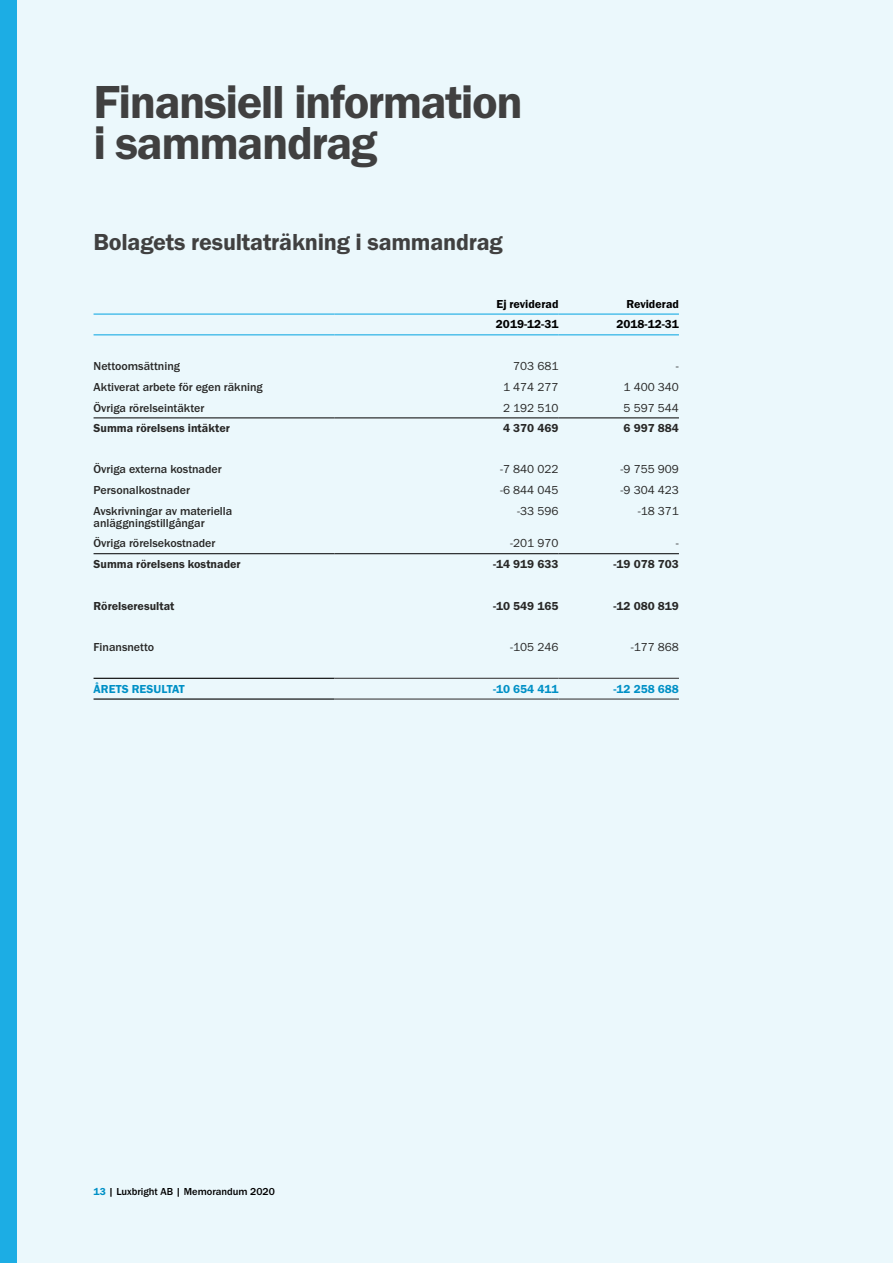
<style>
.page{position:relative;width:893px;height:1263px;background:#ebf8fc}
.page>*{position:absolute;margin:0;border:0;box-sizing:border-box;transform-origin:0 0}
.t1{font:48px/40.5px "Franklin Gothic URW Dem";letter-spacing:-.03em;color:#404040}
.t2{font:24px "Franklin Gothic URW Dem";letter-spacing:-.01em;color:#404040}
.T_Normal{font:500 12px/12px "Franklin Gothic URW";color:#282827}
.T_Siffror{font:12px "Franklin Gothic URW Boo";color:#282827}
.T_Bold{font:12px "Franklin Gothic URW Dem";color:#282827}
.T_Summa_Siffror{font:12px "Franklin Gothic URW Dem";color:#282827}
.T_Kolumnrubrik{font:12px "Franklin Gothic URW Dem";color:#000}
.T_Bottom_line_siffro{font:12px "Franklin Gothic URW Dem";color:#0090c6}
.T_Bottom_line{font:12px "Franklin Gothic URW Dem";color:#0090c6}
.t3{font:500 10.5px "Franklin Gothic URW";color:#000}
.s1{font-family:"Franklin Gothic URW Dem";font-weight:400;color:#0090c6}
</style>
<div class="page">
<div style="left:0;top:0;width:17px;height:1263px;background:#1cade4"></div>
<hr style="left:94px;top:334px;width:240px;height:1px;background:#1cade4">
<hr style="left:94px;top:313px;width:240px;height:2px;background:#1cade4">
<hr style="left:334px;top:313px;width:224px;height:2px;background:#1cade4">
<hr style="left:558px;top:313px;width:121px;height:2px;background:#1cade4">
<hr style="left:94px;top:417px;width:240px;height:1px;background:#000">
<hr style="left:94px;top:553px;width:240px;height:1px;background:#000">
<hr style="left:334px;top:553px;width:224px;height:1px;background:#000">
<hr style="left:558px;top:553px;width:121px;height:1px;background:#000">
<hr style="left:334px;top:417px;width:224px;height:1px;background:#000">
<hr style="left:558px;top:417px;width:121px;height:1px;background:#000">
<hr style="left:334px;top:334px;width:224px;height:1px;background:#1cade4">
<hr style="left:558px;top:334px;width:121px;height:1px;background:#1cade4">
<hr style="left:94px;top:678px;width:240px;height:1px;background:#000">
<hr style="left:94px;top:698px;width:240px;height:2px;background:#000">
<hr style="left:334px;top:678px;width:224px;height:1px;background:#404040">
<hr style="left:558px;top:678px;width:121px;height:1px;background:#404040">
<hr style="left:334px;top:698px;width:224px;height:2px;background:#404040">
<hr style="left:558px;top:698px;width:121px;height:2px;background:#404040">
<h1 class="t1" style="left:94px;top:81px;width:431px">Finansiell information i sammandrag</h1>
<h2 class="t2" style="left:94px;top:227px;width:411px">Bolagets resultaträkning i sammandrag</h2>
<p class="T_Kolumnrubrik" style="left:496px;top:296px;width:63px">Ej reviderad</p>
<p class="T_Kolumnrubrik" style="left:626px;top:296px;width:54px">Reviderad</p>
<p class="T_Kolumnrubrik" style="left:496px;top:317px;width:64px">2019-12-31</p>
<p class="T_Kolumnrubrik" style="left:616px;top:317px;width:64px">2018-12-31</p>
<p class="T_Normal" style="left:94px;top:360px;width:88px">Nettoomsättning</p>
<p class="T_Siffror" style="left:513px;top:359px;width:47px">703 681</p>
<p class="T_Siffror" style="left:676px;top:359px;width:4px">-</p>
<p class="T_Normal" style="left:94px;top:381px;width:171px">Aktiverat arbete för egen räkning</p>
<p class="T_Siffror" style="left:503px;top:379px;width:57px">1 474 277</p>
<p class="T_Siffror" style="left:624px;top:379px;width:57px">1 400 340</p>
<p class="T_Normal" style="left:94px;top:401px;width:112px">Övriga rörelseintäkter</p>
<p class="T_Siffror" style="left:503px;top:400px;width:57px">2 192 510</p>
<p class="T_Siffror" style="left:624px;top:400px;width:57px">5 597 544</p>
<p class="T_Bold" style="left:94px;top:421px;width:138px">Summa rörelsens intäkter</p>
<p class="T_Summa_Siffror" style="left:503px;top:421px;width:57px">4 370 469</p>
<p class="T_Summa_Siffror" style="left:624px;top:421px;width:57px">6 997 884</p>
<p class="T_Normal" style="left:94px;top:463px;width:130px">Övriga externa kostnader</p>
<p class="T_Siffror" style="left:500px;top:462px;width:60px">-7 840 022</p>
<p class="T_Siffror" style="left:621px;top:462px;width:60px">-9 755 909</p>
<p class="T_Normal" style="left:94px;top:484px;width:98px">Personalkostnader</p>
<p class="T_Siffror" style="left:500px;top:482px;width:60px">-6 844 045</p>
<p class="T_Siffror" style="left:621px;top:482px;width:60px">-9 304 423</p>
<p class="T_Normal" style="left:94px;top:504px;width:140px">Avskrivningar av materiella anläggningstillgångar</p>
<p class="T_Siffror" style="left:517px;top:503px;width:43px">-33 596</p>
<p class="T_Siffror" style="left:638px;top:503px;width:43px">-18 371</p>
<p class="T_Normal" style="left:94px;top:537px;width:124px">Övriga rörelsekostnader</p>
<p class="T_Siffror" style="left:510px;top:536px;width:50px">-201 970</p>
<p class="T_Siffror" style="left:676px;top:536px;width:4px">-</p>
<p class="T_Bold" style="left:94px;top:557px;width:149px">Summa rörelsens kostnader</p>
<p class="T_Summa_Siffror" style="left:493px;top:557px;width:67px">-14 919 633</p>
<p class="T_Summa_Siffror" style="left:613px;top:557px;width:67px">-19 078 703</p>
<p class="T_Bold" style="left:94px;top:598px;width:82px">Rörelseresultat</p>
<p class="T_Summa_Siffror" style="left:493px;top:598px;width:67px">-10 549 165</p>
<p class="T_Summa_Siffror" style="left:613px;top:598px;width:67px">-12 080 819</p>
<p class="T_Normal" style="left:94px;top:641px;width:62px">Finansnetto</p>
<p class="T_Siffror" style="left:510px;top:640px;width:50px">-105 246</p>
<p class="T_Siffror" style="left:631px;top:640px;width:50px">-177 868</p>
<p class="T_Bottom_line" style="left:94px;top:681px;width:93px">ÅRETS RESULTAT</p>
<p class="T_Bottom_line_siffro" style="left:493px;top:681px;width:67px">-10 654 411</p>
<p class="T_Bottom_line_siffro" style="left:613px;top:681px;width:67px">-12 258 688</p>
<p class="t3" style="left:94px;top:1184px;width:183px"><span class="s1">13</span> | Luxbright AB | Memorandum 2020</p>
</div>
